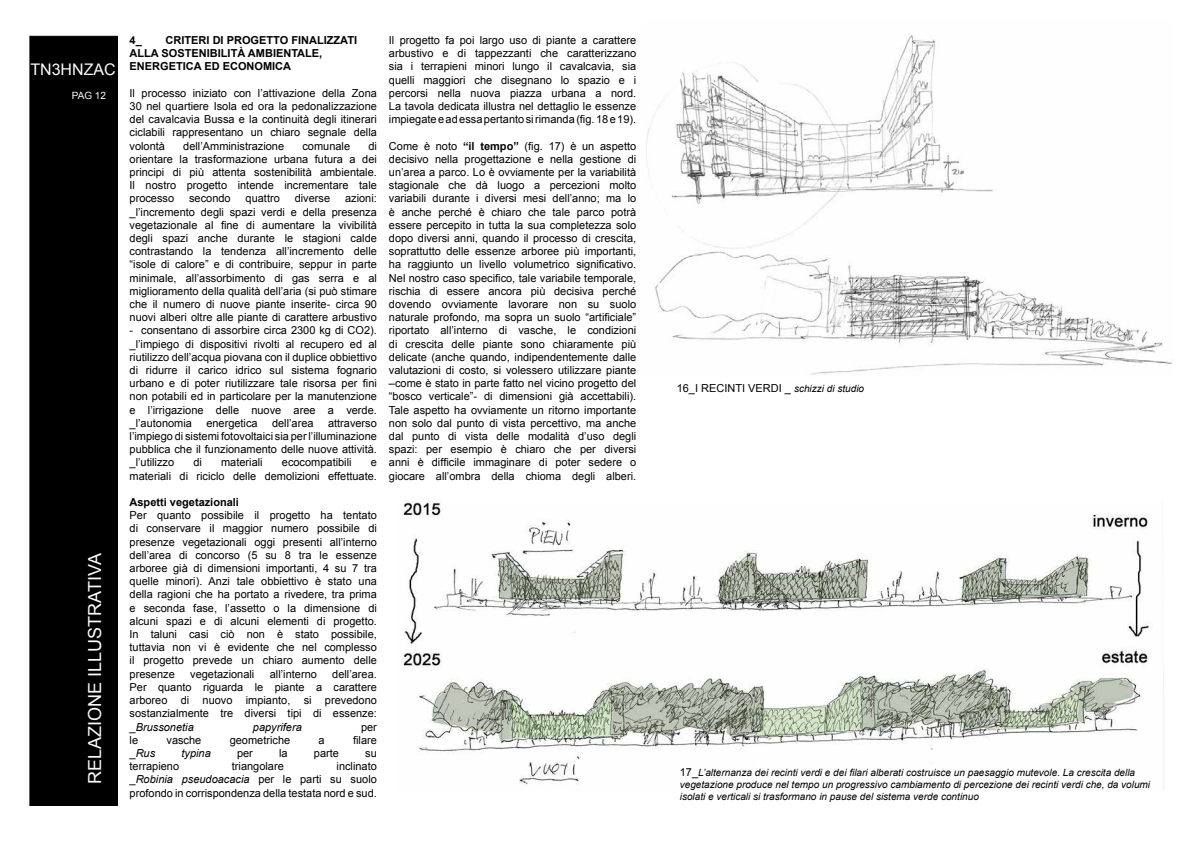
<style>
.page{position:relative;width:1191px;height:842px;background:#fff}
.page>*{position:absolute;margin:0;border:0;box-sizing:border-box;transform-origin:0 0}
.t1{font:18px "Arial";color:#fafafa}
.t2{font:16px "Arial";color:#fcfcfc}
.t3{font:11px/13.2px "Arial";color:#000;text-align:justify}
.t4{font:700 11px/13.2px "Arial";color:#000}
.t5{font:italic 11px "Arial";color:#000}
.t6{font:italic 10px/12px "Arial";color:#000}
.t7{font:10px "Arial";color:#fafafa}
.s1{font-style:italic}
.s2{font-style:normal}
.s3{font-weight:700}
.s4{font-style:italic;font-size:10px}
.s5{font-style:normal;font-size:11px}
</style>
<div class="page">
<div style="left:29px;top:36px;width:89px;height:770px;background:#000;border:1px solid #000"></div>
<img style="left:402px;top:500px;width:762px;height:291px">
<img style="left:646px;top:35px;width:526px;height:340px">
<h2 class="t2" style="left:30px;top:59px;width:87px">TN3HNZAC</h2>
<p class="t7" style="left:72px;top:89px;width:36px">PAG 12</p>
<h1 class="t1" style="left:83px;top:784px;width:232px;rotate:-90deg">RELAZIONE ILLUSTRATIVA</h1>
<p class="t4" style="left:130px;top:34px;width:229px;text-indent:52px">ITERI DI PROGETTO FINALIZZATI<br>ALLA SOSTENIBILITÀ AMBIENTALE,<br>ENERGETICA ED ECONOMICA</p>
<p class="t3" style="left:130px;top:86px;width:249px">Il processo iniziato con l’attivazione della Zona 30 nel quartiere Isola ed ora la pedonalizzazione del cavalcavia Bussa e la continuità degli itinerari ciclabili rappresentano un chiaro segnale della volontà</p>
<p class="t4" style="left:130px;top:34px;width:27px">4_ CR</p>
<p class="t3" style="left:183px;top:139px;width:102px">dell’Amministrazione</p>
<p class="t3" style="left:302px;top:139px;width:49px">comunale</p>
<p class="t3" style="left:130px;top:139px;width:249px;text-indent:239px">di orientare la trasformazione urbana futura a dei principi di più attenta sostenibilità ambientale.<br>Il nostro progetto intende incrementare tale processo</p>
<p class="t3" style="left:130px;top:192px;width:249px;text-indent:215px">azioni: _l’incremento degli spazi verdi e della presenza vegetazionale al fine di aumentare la vivibilità degli spazi anche durante le stagioni calde contrastando la tendenza all’incremento delle “isole di calore” e di contribuire, seppur in parte minimale, all’assorbimento di gas serra e al miglioramento della qualità dell’aria (si può stimare che il numero di nuove piante inserite- circa 90 nuovi alberi oltre alle piante di carattere arbustivo</p>
<p class="t3" style="left:130px;top:324px;width:249px">- consentano di assorbire circa 2300 kg di CO2). _l’impiego di dispositivi rivolti al recupero ed al riutilizzo dell’acqua piovana con il duplice obbiettivo di ridurre il carico idrico sul sistema fognario urbano e di poter riutilizzare tale risorsa per fini non potabili ed in particolare per la manutenzione e l’irrigazione delle nuove aree a verde. _l’autonomia</p>
<p class="t3" style="left:189px;top:192px;width:43px">secondo</p>
<p class="t3" style="left:246px;top:192px;width:36px">quattro</p>
<p class="t3" style="left:295px;top:192px;width:37px">diverse</p>
<p class="t3" style="left:206px;top:416px;width:53px">energetica</p>
<p class="t3" style="left:272px;top:416px;width:43px">dell’area</p>
<p class="t3" style="left:130px;top:416px;width:249px;text-indent:198px">attraverso l’impiego di sistemi fotovoltaici sia per l’illuminazione pubblica che il funzionamento delle nuove attività. _l’utilizzo</p>
<p class="t3" style="left:193px;top:456px;width:10px">di</p>
<p class="t3" style="left:221px;top:456px;width:43px">materiali</p>
<p class="t3" style="left:282px;top:456px;width:71px">ecocompatibili</p>
<p class="t3" style="left:130px;top:456px;width:249px;text-align:right">e<br>materiali di riciclo delle demolizioni effettuate.</p>
<p class="t4" style="left:130px;top:496px;width:111px">ASPETTI VEGETAZIONALI</p>
<p class="t3" style="left:130px;top:509px;width:249px">Per quanto possibile il progetto ha tentato di conservare il maggior numero possibile di presenze vegetazionali oggi presenti all’interno dell’area di concorso (5 su 8 tra le essenze arboree già di dimensioni importanti, 4 su 7 tra quelle minori). Anzi tale obbiettivo è stato una della ragioni che ha portato a rivedere, tra prima e seconda fase, l’assetto o la dimensione di alcuni spazi e di alcuni elementi di progetto.<br>In taluni casi ciò non è stato possibile, tuttavia non vi è evidente che nel complesso il progetto prevede un chiaro aumento delle presenze</p>
<p class="t3" style="left:130px;top:667px;width:249px;text-indent:203px">dell’area.<br>Per quanto riguarda le piante a carattere arboreo di nuovo impianto, si prevedono sostanzialmente tre diversi tipi di essenze: _<span class="s1">Brussonetia</span></p>
<p class="t3" style="left:190px;top:667px;width:66px">vegetazionali</p>
<p class="t3" style="left:270px;top:667px;width:49px">all’interno</p>
<p class="t5" style="left:253px;top:719px;width:50px">papyrifera</p>
<p class="t3" style="left:361px;top:720px;width:17px">per</p>
<p class="t3" style="left:130px;top:733px;width:10px">le</p>
<p class="t3" style="left:166px;top:733px;width:36px">vasche</p>
<p class="t3" style="left:230px;top:733px;width:62px">geometriche</p>
<p class="t3" style="left:318px;top:733px;width:8px">a</p>
<p class="t3" style="left:353px;top:733px;width:25px">filare</p>
<p class="t5" style="left:130px;top:746px;width:27px"><span class="s2">_</span>Rus</p>
<p class="t5" style="left:181px;top:746px;width:31px">typina</p>
<p class="t3" style="left:237px;top:746px;width:17px">per</p>
<p class="t3" style="left:279px;top:746px;width:10px">la</p>
<p class="t3" style="left:314px;top:746px;width:27px">parte</p>
<p class="t3" style="left:365px;top:746px;width:13px">su</p>
<p class="t3" style="left:130px;top:760px;width:51px">terrapieno</p>
<p class="t3" style="left:232px;top:760px;width:53px">triangolare</p>
<p class="t3" style="left:130px;top:760px;width:249px;text-indent:207px">inclinato _<span class="s1">Robinia pseudoacacia</span> per le parti su suolo profondo in corrispondenza della testata nord e sud.</p>
<p class="t3" style="left:389px;top:34px;width:249px">Il progetto fa poi largo uso di piante a carattere arbustivo e di tappezzanti che caratterizzano sia i terrapieni minori lungo il cavalcavia, sia quelli maggiori che disegnano lo spazio e i percorsi nella nuova piazza urbana a nord.<br>La tavola dedicata illustra nel dettaglio le essenze impiegate e ad essa pertanto si rimanda (fig. 18 e 19).</p>
<p class="t3" style="left:389px;top:139px;width:249px">Come è noto <span class="s3">“IL TEMPO”</span> (fig. 17) è un aspetto decisivo nella progettazione e nella gestione di un’area a parco. Lo è ovviamente per la variabilità stagionale che dà luogo a percezioni molto variabili durante i diversi mesi dell’anno; ma lo è anche perché è chiaro che tale parco potrà essere percepito in tutta la sua completezza solo dopo diversi anni, quando il processo di crescita, soprattutto delle essenze arboree più importanti, ha raggiunto un livello volumetrico significativo.<br>Nel nostro caso specifico, tale variabile temporale, rischia di essere ancora più decisiva perché dovendo ovviamente lavorare non su suolo naturale profondo, ma sopra un suolo “artificiale” riportato all’interno di vasche, le condizioni di crescita delle piante sono chiaramente più delicate (anche quando, indipendentemente dalle valutazioni di costo, si volessero utilizzare piante –come è stato in parte fatto nel vicino progetto del “bosco verticale”- di dimensioni già accettabili).<br>Tale aspetto ha ovviamente un ritorno importante non solo dal punto di vista percettivo, ma anche dal punto di vista delle modalità d’uso degli spazi: per esempio è chiaro che per diversi anni è difficile immaginare di poter sedere o giocare all’ombra della chioma degli alberi.</p>
<p class="t3" style="left:676px;top:382px;width:189px">16_I RECINTI VERDI _ <span class="s4">schizzi di studio</span></p>
<p class="t6" style="left:680px;top:767px;width:472px"><span class="s5">17_</span>L’alternanza dei recinti verdi e dei filari alberati costruisce un paesaggio mutevole. La crescita della vegetazione produce nel tempo un progressivo cambiamento di percezione dei recinti verdi che, da volumi isolati e verticali si trasformano in pause del sistema verde continuo</p>
</div>
